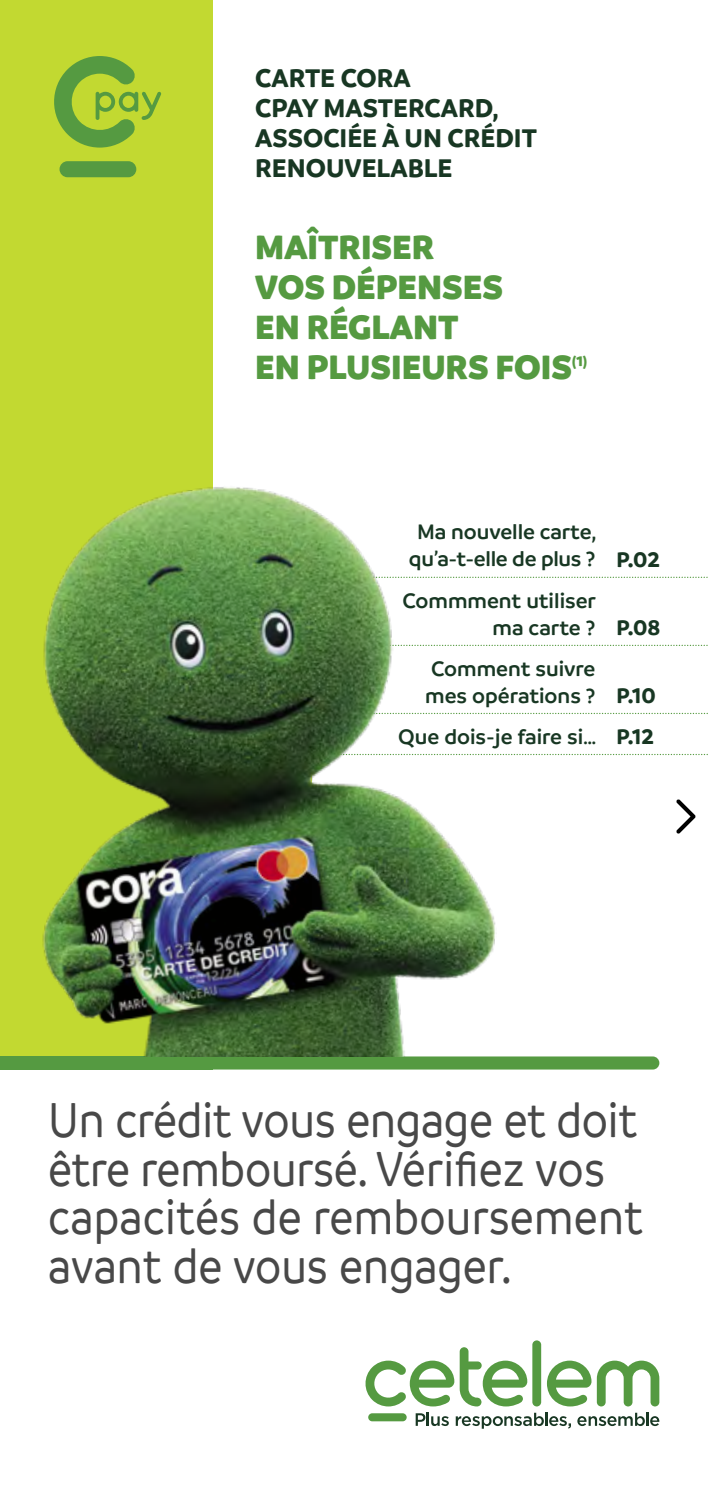
<style>
.page{position:relative;width:709px;height:1489px;background:#fff}
.page>*{position:absolute;margin:0;border:0;box-sizing:border-box;transform-origin:0 0}
.t1{font:500 52.5px/48.8px "Branding";color:#484848;scale:.87 1}
.t2{font:900 36.25px/40px "Branding";color:#559a41}
.t3{font:700 27.5px/30px "Branding";color:#183723}
.t4{font:600 22.5px/27px "Branding";color:#183723;text-align:center}
.t5{font:700 22.5px/41.2px "Branding";letter-spacing:-.005em;color:#183723}
.t6{font:900 14.5px "Branding";color:#559a41}
</style>
<div class="page">
<div style="left:0;top:0;width:213px;height:1063px;background:#c2d931"></div>
<div style="left:60px;top:161px;width:76px;height:16px;background:#559a41;border-radius:8px"></div>
<svg style="left:54px;top:56px;width:107px;height:92px"></svg>
<div style="left:532px;top:1340px;width:9px;height:66px;background:#559a41;border-radius:4px"></div>
<svg style="left:597px;top:1360px;width:62px;height:46px"></svg>
<svg style="left:547px;top:1360px;width:44px;height:46px"></svg>
<svg style="left:365px;top:1347px;width:162px;height:59px"></svg>
<div style="left:368px;top:1413px;width:38px;height:8px;background:#559a41;border-radius:4px"></div>
<svg style="left:415px;top:1412px;width:34px;height:13px"></svg>
<svg style="left:456px;top:1412px;width:115px;height:16px"></svg>
<svg style="left:577px;top:1412px;width:82px;height:13px"></svg>
<div style="left:50px;top:1056px;width:609px;height:13px;background:#559a41;border-radius:7px"></div>
<div style="left:0;top:1056px;width:213px;height:13px;background:#559a41"></div>
<svg style="left:676px;top:799px;width:19px;height:34px"></svg>
<svg style="left:596px;top:576px;width:112px;height:2px"></svg>
<svg style="left:596px;top:644px;width:112px;height:2px"></svg>
<svg style="left:596px;top:712px;width:112px;height:2px"></svg>
<svg style="left:596px;top:753px;width:112px;height:2px"></svg>
<img style="left:42px;top:487px;width:553px;height:569px">
<p class="t3" style="left:255px;top:63px;width:283px">CARTE CORA<br>CPAY MASTERCARD,<br>ASSOCIÉE À UN CRÉDIT<br>RENOUVELABLE</p>
<h2 class="t2" style="left:255px;top:227px;width:318px">MAÎTRISER<br>VOS DÉPENSES<br>EN RÉGLANT<br>EN PLUSIEURS FOIS</h2>
<p class="t6" style="left:572px;top:352px;width:16px">(1)</p>
<p class="t4" style="left:409px;top:518px;width:189px">Ma nouvelle carte, qu’a-t-elle de plus ?</p>
<p class="t4" style="left:402px;top:587px;width:195px;text-align:right">Commment utiliser ma carte ?</p>
<p class="t4" style="left:425px;top:655px;width:172px;text-align:left">Comment suivre mes opérations ?</p>
<p class="t4" style="left:398px;top:723px;width:200px">Que dois-je faire si…</p>
<p class="t5" style="left:616px;top:538px;width:45px">P.02</p>
<p class="t5" style="left:616px;top:607px;width:45px">P.08</p>
<p class="t5" style="left:616px;top:675px;width:41px">P.10<br>P.12</p>
<h1 class="t1" style="left:48px;top:1095px;width:685px">Un crédit vous engage et doit être remboursé. Vérifiez vos capacités de remboursement avant de vous engager.</h1>
</div>
